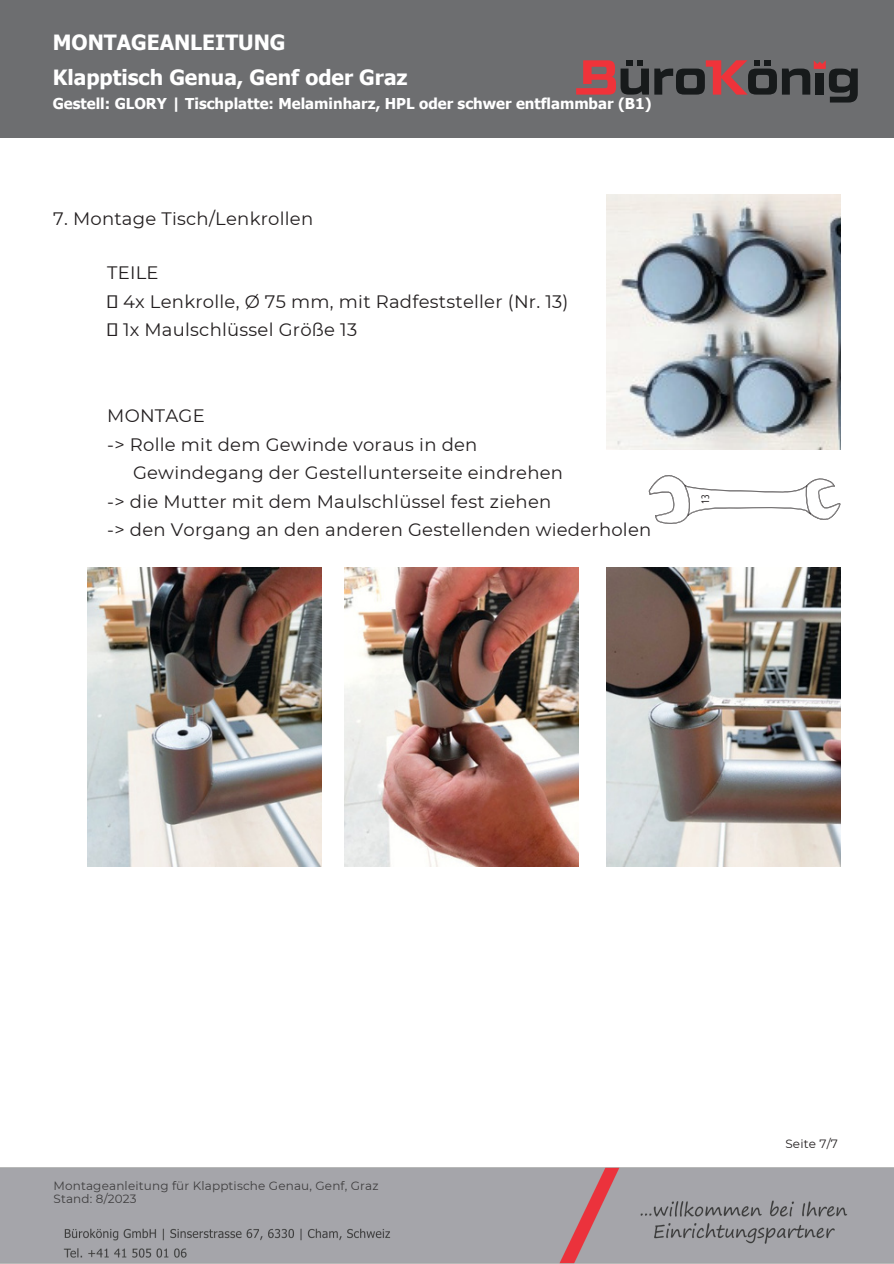
<style>
.page{position:relative;width:894px;height:1264px;background:#fff}
.page>*{position:absolute;margin:0;border:0;box-sizing:border-box;transform-origin:0 0}
.t1{font:700 21px/34.8px "Tahoma";color:#fff}
.t2{font:18px/28.2px "Montserrat";letter-spacing:.015em;color:#231f20}
.t3{font:700 15px "Tahoma";color:#fff}
.t4{font:12px/13.5px "Montserrat";letter-spacing:.015em;color:#3f3e3f}
.t5{font:12px "Montserrat";color:#231f20}
.t6{font:10.5px "Open Sans Condensed";color:#231f20}
</style>
<div class="page">
<img style="left:0;top:1167px;width:893px;height:96px">
<div style="left:0;top:0;width:893px;height:137px;background:#6d6e70"></div>
<svg style="left:576px;top:60px;width:72px;height:35px"></svg>
<svg style="left:654px;top:60px;width:203px;height:42px"></svg>
<img style="left:88px;top:568px;width:233px;height:298px">
<img style="left:345px;top:568px;width:233px;height:298px">
<img style="left:606px;top:568px;width:234px;height:298px">
<img style="left:606px;top:194px;width:234px;height:255px">
<svg style="left:648px;top:475px;width:192px;height:49px"></svg>
<h1 class="t1" style="left:53px;top:24px;width:356px">MONTAGEANLEITUNG<br>Klapptisch Genua, Genf oder Graz</h1>
<h1 class="t3" style="left:53px;top:94px;width:600px">Gestell: GLORY | Tischplatte: Melaminharz, HPL oder schwer entflammbar (B1)</h1>
<h1 class="t2" style="left:53px;top:205px;width:261px">7. Montage Tisch/Lenkrollen</h1>
<p class="t2" style="left:123px;top:259px;width:447px;text-indent:-16px">TEILE<br>4x Lenkrolle, Ø 75 mm, mit Radfeststeller (Nr. 13)<br>1x Maulschlüssel Größe 13</p>
<p class="t2" style="left:107px;top:402px;width:371px">MONTAGE<br>-&gt; Rolle mit dem Gewi nde voraus i n den</p>
<p class="t2" style="left:133px;top:459px;width:431px">Gewi ndegang der Gestellunterseite ei ndrehen</p>
<p class="t2" style="left:107px;top:487px;width:545px">-&gt; die Mutter mit dem Maulschlüssel fest ziehen<br>-&gt; den Vorgang an den anderen Gestellenden wiederholen</p>
<p class="t6" style="left:697px;top:503px;width:10px;rotate:-90deg">13</p>
<h1 class="t4" style="left:53px;top:1178px;width:326px">Montageanleitung für Klapptische Genau, Genf, Graz<br>Stand: 8/2023</h1>
<h1 class="t5" style="left:785px;top:1136px;width:54px">Seite 7/7</h1>
</div>
